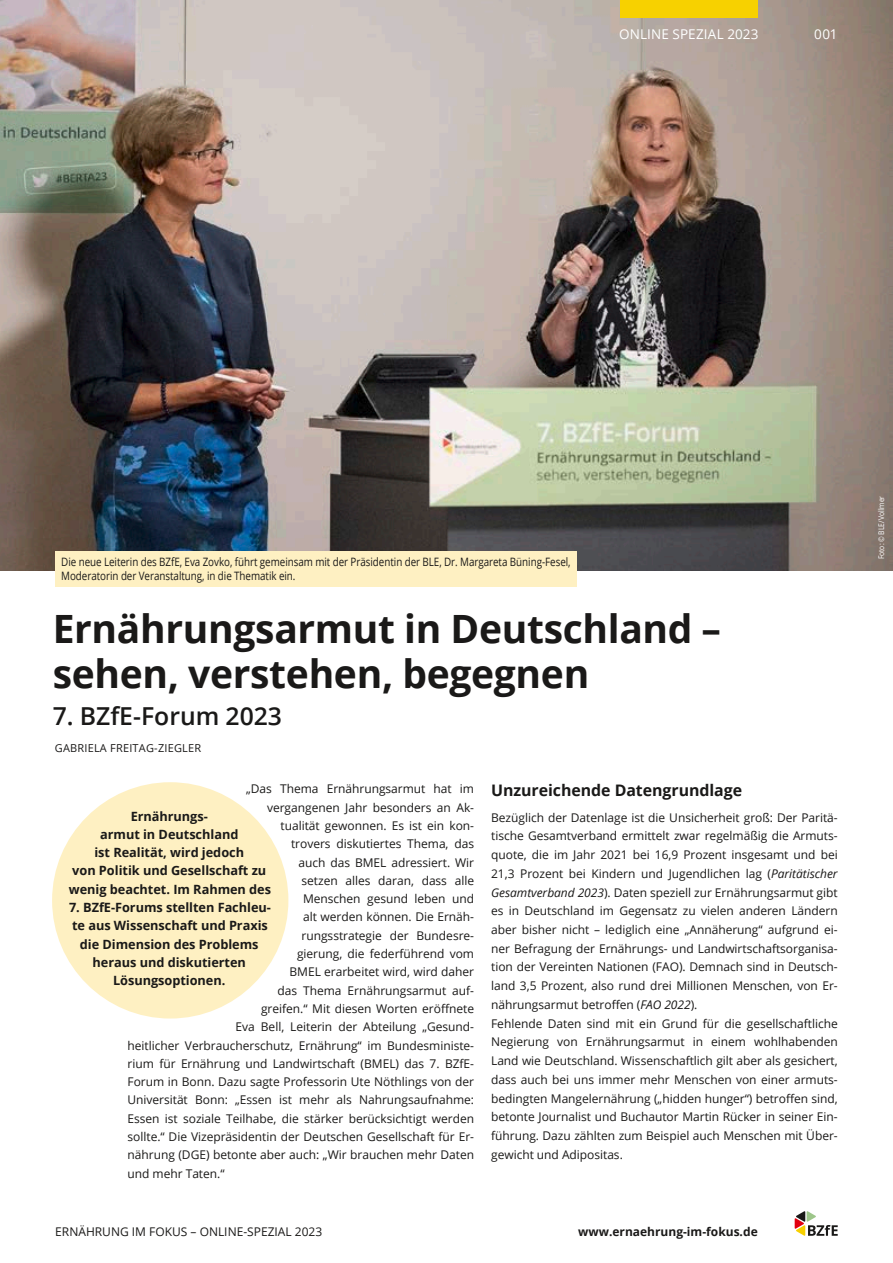
<style>
.page{position:relative;width:893px;height:1263px;background:#fff}
.page>*{position:absolute;margin:0;border:0;box-sizing:border-box;transform-origin:0 0}
.t1{font:700 39px/45px "Open Sans";letter-spacing:-.01em;color:#1a1918}
.t2{font:600 24.75px "Open Sans";color:#1a1918}
.t3{font:700 15.9px "Open Sans";letter-spacing:-.005em;color:#1a1918}
.t4{font:13.5px "Open Sans";letter-spacing:.01em;color:#fff}
.t5{font:700 12.75px/18.3px "Open Sans";letter-spacing:-.005em;color:#1a1918;text-align:center}
.t6{font:12px/18.8px "Open Sans";letter-spacing:-.005em;color:#1a1918}
.t7{font:700 12px "Open Sans";color:#1a1918}
.t8{font:11.55px/13.8px "Open Sans";letter-spacing:-.005em;color:#1a1918;scale:.85 1}
.t9{font:10.95px "Open Sans";letter-spacing:.02em;color:#1a1918}
.t10{font:7.8px "Open Sans";letter-spacing:-.005em;color:#fff;scale:.87 1}
.s1{font-style:italic}
</style>
<div class="page">
<img style="left:0;top:0;width:893px;height:570px">
<div style="left:621px;top:0;width:137px;height:18px;background:#f7d100"></div>
<svg style="left:795px;top:1211px;width:43px;height:25px"></svg>
<div style="left:52px;top:782px;width:236px;height:236px;background:#fef0c2;border-radius:50%"></div>
<div style="left:55px;top:551px;width:522px;height:36px;background:#fef0c2"></div>
<p class="t4" style="left:619px;top:25px;width:141px">ONLINE SPEZIAL 2023</p>
<p class="t4" style="left:814px;top:25px;width:25px">001</p>
<p class="t8" style="left:61px;top:555px;width:601px">Die neue Leiterin des BZfE, Eva Zovko, führt gemeinsam mit der Präsidentin der BLE, Dr. Margareta Büning-Fesel,<br>Moderatorin der Veranstaltung, in die Thematik ein.</p>
<h1 class="t1" style="left:53px;top:605px;width:670px">Ernährungsarmut in Deutschland – sehen, verstehen, begegnen</h1>
<h2 class="t2" style="left:53px;top:699px;width:231px">7. BZfE-Forum 2023</h2>
<p class="t9" style="left:55px;top:740px;width:148px">GABRIELA FREITAG-ZIEGLER</p>
<p class="t6" style="left:246px;top:779px;width:230px">„Das Thema Ernährungsarmut hat im</p>
<p class="t6" style="left:267px;top:798px;width:209px">vergangenen Jahr besonders an Ak-</p>
<p class="t6" style="left:281px;top:816px;width:195px">tualität gewonnen. Es ist ein kon-</p>
<p class="t6" style="left:291px;top:834px;width:184px">trovers diskutiertes Thema, das</p>
<p class="t6" style="left:299px;top:852px;width:177px">auch das BMEL adressiert. Wir</p>
<p class="t6" style="left:302px;top:871px;width:174px">setzen alles daran, dass alle</p>
<p class="t6" style="left:303px;top:889px;width:173px">Menschen gesund leben und</p>
<p class="t6" style="left:303px;top:907px;width:173px">alt werden können. Die Ernäh-</p>
<p class="t6" style="left:302px;top:926px;width:174px">rungsstrategie der Bundesre-</p>
<p class="t6" style="left:297px;top:944px;width:179px">gierung, die federführend vom</p>
<p class="t6" style="left:290px;top:962px;width:186px">BMEL erarbeitet wird, wird daher</p>
<p class="t6" style="left:278px;top:981px;width:198px">das Thema Ernährungsarmut auf-</p>
<p class="t6" style="left:261px;top:999px;width:215px">greifen.“ Mit diesen Worten eröffnete</p>
<p class="t6" style="left:236px;top:1017px;width:240px">Eva Bell, Leiterin der Abteilung „Gesund-</p>
<p class="t6" style="left:128px;top:1035px;width:348px">heitlicher Verbraucherschutz, Ernährung“ im Bundesministe-</p>
<p class="t6" style="left:128px;top:1054px;width:346px">rium für Ernährung und Landwirtschaft (BMEL) das 7. BZfE--</p>
<p class="t6" style="left:128px;top:1072px;width:348px">Forum in Bonn. Dazu sagte Professorin Ute Nöthlings von der</p>
<p class="t6" style="left:128px;top:1090px;width:348px">Universität Bonn: „Essen ist mehr als Nahrungsaufnahme:</p>
<p class="t6" style="left:128px;top:1109px;width:348px">Essen ist soziale Teilhabe, die stärker berücksichtigt werden</p>
<p class="t6" style="left:128px;top:1127px;width:348px">sollte.“ Die Vizepräsidentin der Deutschen Gesellschaft für Er-</p>
<p class="t6" style="left:128px;top:1145px;width:348px">nährung (DGE) betonte aber auch: „Wir brauchen mehr Daten</p>
<p class="t6" style="left:128px;top:1164px;width:98px">und mehr Taten.“</p>
<p class="t5" style="left:69px;top:806px;width:204px">Ernährungs-<br>armut in Deutschland<br>ist Realität, wird jedoch<br>von Politik und Gesellschaft zu wenig beachtet. Im Rahmen des</p>
<p class="t5" style="left:69px;top:898px;width:203px">7. BZfE-Forums stellten Fachleu&shy;te aus Wissenschaft und Praxis die Dimension des Problems heraus und diskutierten<br>Lösungsoptionen.</p>
<h3 class="t3" style="left:491px;top:779px;width:253px">Unzureichende Datengrundlage</h3>
<p class="t6" style="left:491px;top:808px;width:348px">Bezüglich der Datenlage ist die Unsicherheit groß: Der Paritä&shy;tische Gesamtverband ermittelt zwar regelmäßig die Armuts&shy;quote, die im Jahr 2021 bei 16,9 Prozent insgesamt und bei 21,3 Prozent bei Kindern und Jugendlichen lag (<span class="s1">Paritätischer Gesamtverband 2023</span>). Daten speziell zur Ernährungsarmut gibt es in Deutschland im Gegensatz zu vielen anderen Ländern aber bisher nicht – lediglich eine „Annäherung“ aufgrund ei&shy;ner Befragung der Ernährungs- und Landwirtschaftsorganisa&shy;tion der Vereinten Nationen (FAO). Demnach sind in Deutsch&shy;land 3,5 Prozent, also rund drei Millionen Menschen, von Er&shy;nährungsarmut betroffen (<span class="s1">FAO 2022</span>).<br>Fehlende Daten sind mit ein Grund für die gesellschaftliche Negierung von Ernährungsarmut in einem wohlhabenden Land wie Deutschland. Wissenschaftlich gilt aber als gesichert, dass auch bei uns immer mehr Menschen von einer armuts&shy;bedingten Mangelernährung („hidden hunger“) betroffen sind, betonte Journalist und Buchautor Martin Rücker in seiner Ein&shy;führung. Dazu zählten zum Beispiel auch Menschen mit Über&shy;gewicht und Adipositas.</p>
<p class="t6" style="left:55px;top:1222px;width:269px">ERNÄHRUNG IM FOKUS – ONLINE-SPEZIAL 2023</p>
<p class="t7" style="left:578px;top:1223px;width:181px">www.ernaehrung-im-fokus.de</p>
<p class="t10" style="left:876px;top:559px;width:75px;rotate:-90deg">Foto: © BLE/Vollmer</p>
</div>
